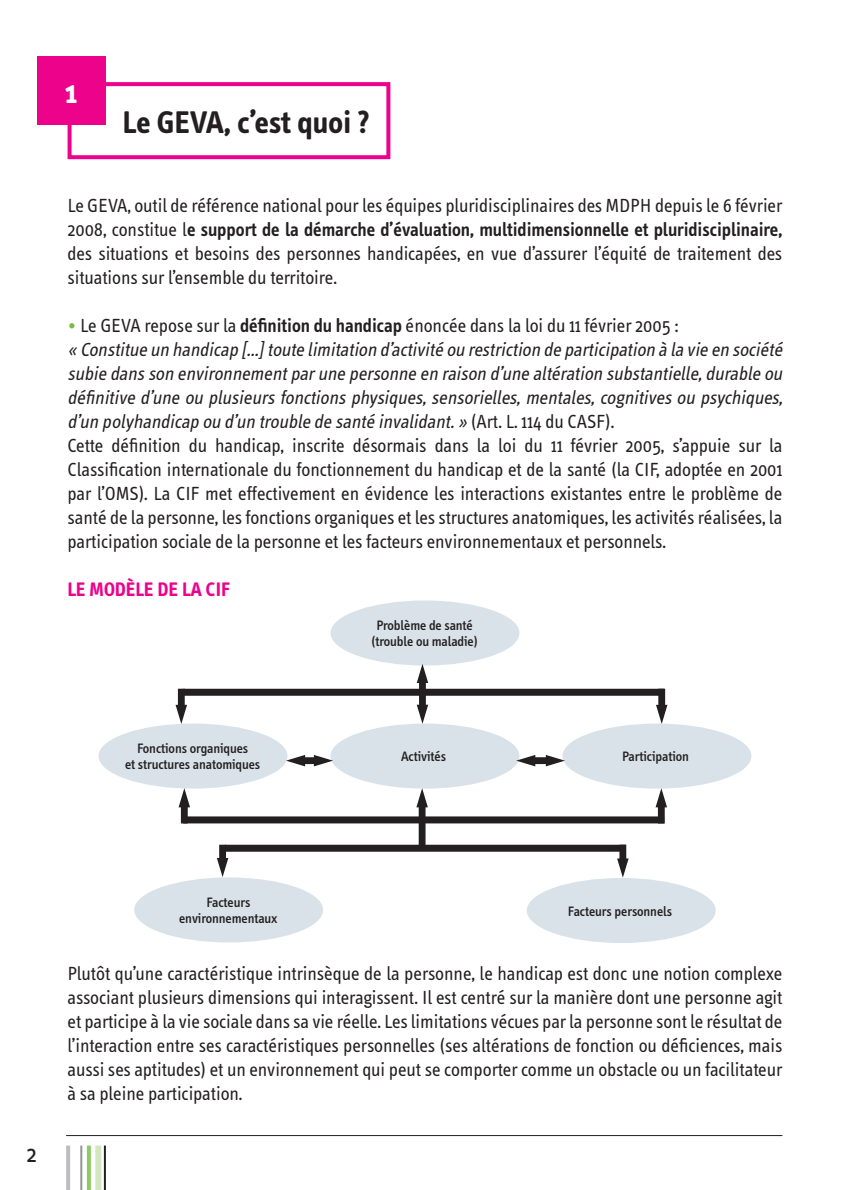
<style>
.page{position:relative;width:850px;height:1190px;background:#fff}
.page>*{position:absolute;margin:0;border:0;box-sizing:border-box;transform-origin:0 0}
.t1{font:700 32px "Info Text";color:#231f20}
.t2{font:700 32px "Info Text";color:#fff}
.t3{font:24px "Info Text";color:#231f20}
.t4{font:700 20px "Info Text";color:#ed028c}
.t5{font:19.6px/24px "Info Text";letter-spacing:-.005em;color:#231f20;text-align:justify}
.t6{font:500 14px/16px "Info";color:#231f20;text-align:center}
.s1{font-weight:600}
.s2{color:#76bb42}
.s3{font-style:italic}
</style>
<div class="page">
<div style="left:68px;top:82px;width:322px;height:77px;border:4px solid #ed028c"></div>
<div style="left:37px;top:56px;width:68px;height:68px;background:#ed028c"></div>
<hr style="left:66px;top:1145px;width:4px;height:45px;background:#bcbdc0">
<svg style="left:87px;top:1145px;width:4px;height:45px"></svg>
<div style="left:95px;top:1145px;width:6px;height:45px;background:#d2e7c0"></div>
<hr style="left:80px;top:1145px;width:2px;height:45px;background:#939598">
<hr style="left:104px;top:1145px;width:2px;height:45px;background:#231f20">
<hr style="left:66px;top:1135px;width:716px;height:1px;background:#231f20">
<div style="left:330px;top:600px;width:189px;height:65px;background:#d9e2e9;border-radius:50%"></div>
<div style="left:526px;top:878px;width:189px;height:65px;background:#d9e2e9;border-radius:50%"></div>
<div style="left:134px;top:877px;width:189px;height:65px;background:#d9e2e9;border-radius:50%"></div>
<div style="left:330px;top:723px;width:189px;height:65px;background:#d9e2e9;border-radius:50%"></div>
<div style="left:98px;top:723px;width:189px;height:65px;background:#d9e2e9;border-radius:50%"></div>
<div style="left:562px;top:723px;width:189px;height:65px;background:#d9e2e9;border-radius:50%"></div>
<div style="left:183px;top:816px;width:481px;height:7px;background:#231f20"></div>
<svg style="left:655px;top:788px;width:12px;height:35px"></svg>
<svg style="left:178px;top:788px;width:12px;height:35px"></svg>
<div style="left:183px;top:688px;width:481px;height:7px;background:#231f20"></div>
<svg style="left:655px;top:688px;width:12px;height:36px"></svg>
<svg style="left:175px;top:688px;width:12px;height:36px"></svg>
<svg style="left:416px;top:788px;width:12px;height:56px"></svg>
<div style="left:225px;top:844px;width:400px;height:7px;background:#231f20"></div>
<svg style="left:617px;top:844px;width:11px;height:33px"></svg>
<svg style="left:217px;top:844px;width:11px;height:33px"></svg>
<svg style="left:416px;top:664px;width:12px;height:60px"></svg>
<svg style="left:286px;top:755px;width:47px;height:11px"></svg>
<svg style="left:516px;top:755px;width:49px;height:11px"></svg>
<h1 class="t2" style="left:65px;top:74px;width:14px">1</h1>
<h1 class="t1" style="left:123px;top:104px;width:248px">Le GEVA, c’est quoi ?</h1>
<p class="t5" style="left:68px;top:193px;width:716px">Le GEVA, outil de référence national pour les équipes pluridisciplinaires des MDPH depuis le 6 février 2008, constitue l<span class="s1">e support de la démarche d’évaluation, multidimensionnelle et pluridisciplinaire, </span>des situations et besoins des personnes handicapées, en vue d’assurer l’équité de traitement des situations sur l’ensemble du territoire.</p>
<p class="t5" style="left:67px;top:313px;width:720px;text-align:left"><span class="s2">•</span> Le GEVA repose sur la <span class="s1">définition du handicap</span> énoncée dans la loi du 11 février 2005 :<br><span class="s3">« Constitue un handicap [...]toute limitation d’activité ou restriction de participation à la vie en société subie dansson environnementparune personne en raison d’une altération substantielle,durable ou définitive d’une ou plusieurs fonctions physiques, sensorielles, mentales, cognitives ou psychiques, d’un polyhandicap ou d’un trouble de santé invalidant.»</span> ( A rt . L . 11 4 d u C A S F ) .<br>Cette définition du handicap, inscrite désormais dans la loi du 11 février 2005, s’appuie sur la Classification internationale du fonctionnement du handicap et de la santé (la CIF, adoptée en 2001 par l’OMS). La CIF met effectivement en évidence les interactions existantes entre le problème de santé de la personne, les fonctions organiques et les structures anatomiques, les activités réalisées, la participation sociale de la personne et les facteurs environnementaux et personnels.</p>
<p class="t4" style="left:68px;top:578px;width:164px">Le modèle de la CIF</p>
<p class="t6" style="left:371px;top:618px;width:107px">Problème de santé (trouble ou maladie)</p>
<p class="t6" style="left:125px;top:741px;width:137px">Fonctions organiques<br>et structures anatomiques</p>
<p class="t6" style="left:622px;top:749px;width:68px">Participation</p>
<p class="t6" style="left:401px;top:749px;width:46px">Activités</p>
<p class="t3" style="left:26px;top:1140px;width:12px">2</p>
<p class="t6" style="left:179px;top:894px;width:100px">Facteurs environnementaux</p>
<p class="t6" style="left:567px;top:903px;width:105px">Facteurs personnels</p>
<p class="t5" style="left:68px;top:961px;width:716px">Plutôt qu’une caractéristique intrinsèque de la personne, le handicap est donc une notion complexe associant plusieurs dimensions qui interagissent. Il est centré sur la manière dont une personne agit et participe à la vie sociale dans sa vie réelle. Les limitations vécues par la personne sont le résultat de l’interaction entre ses caractéristiques personnelles (ses altérations de fonction ou déficiences, mais aussi ses aptitudes) et un environnement qui peut se comporter comme un obstacle ou un facilitateur à sa pleine participation.</p>
</div>
